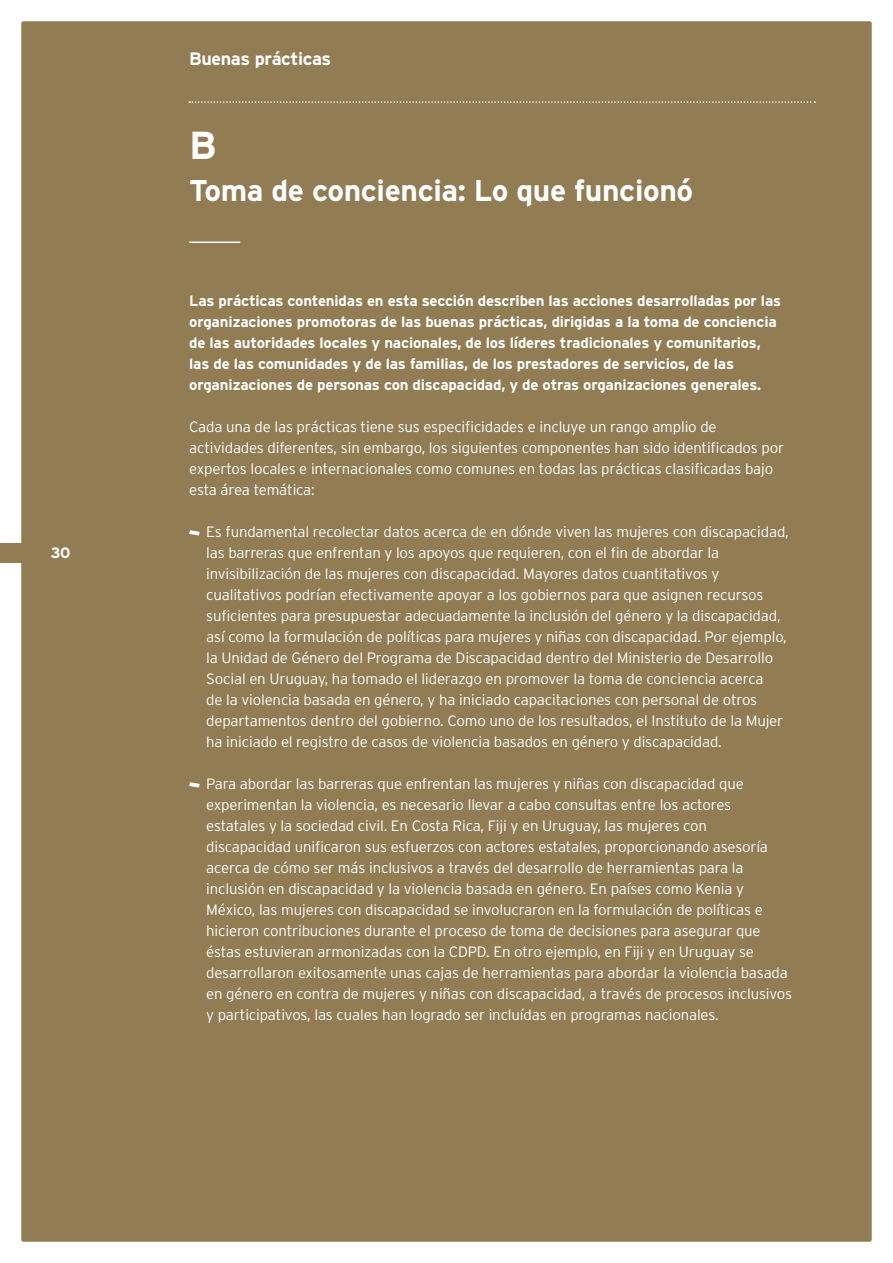
<style>
.page{position:relative;width:893px;height:1263px;background:#fff}
.page>*{position:absolute;margin:0;border:0;box-sizing:border-box;transform-origin:0 0}
.t1{font:700 39px "Interstate";color:#fff}
.t2{font:700 30px "Interstate";letter-spacing:-.01em;color:#fff}
.t3{font:700 18px "Interstate";letter-spacing:-.02em;color:#fff}
.t4{font:300 15px/21px "Interstate";letter-spacing:-.01em;color:#fff}
.t5{font:700 15px/21px "Interstate";letter-spacing:-.01em;color:#fff}
</style>
<div class="page">
<div style="left:21px;top:21px;width:851px;height:1221px;background:#917c53;border-radius:2px"></div>
<div style="left:0;top:543px;width:76px;height:19px;background:#917c53"></div>
<hr style="left:189px;top:242px;width:51px;height:1px;background:#fff">
<svg style="left:189px;top:530px;width:11px;height:6px"></svg>
<svg style="left:189px;top:782px;width:11px;height:6px"></svg>
<svg style="left:189px;top:101px;width:626px;height:2px"></svg>
<p class="t5" style="left:51px;top:542px;width:21px">30</p>
<p class="t3" style="left:189px;top:48px;width:144px">Buenas prácticas</p>
<h1 class="t1" style="left:189px;top:122px;width:29px">B</h1>
<h2 class="t2" style="left:189px;top:172px;width:505px">Toma de conciencia: Lo que funcionó</h2>
<p class="t5" style="left:189px;top:290px;width:593px">Las prácticas contenidas en esta sección describen las acciones desarrolladas por las organizaciones promotoras de las buenas prácticas, dirigidas a la toma de conciencia de las autoridades locales y nacionales, de los líderes tradicionales y comunitarios, las de las comunidades y de las familias, de los prestadores de servicios, de las organizaciones de personas con discapacidad, y de otras organizaciones generales.</p>
<p class="t4" style="left:189px;top:416px;width:596px">Cada una de las prácticas tiene sus especificidades e incluye un rango amplio de actividades diferentes, sin embargo, los siguientes componentes han sido identificados por expertos locales e internacionales como comunes en todas las prácticas clasificadas bajo esta área temática:</p>
<p class="t4" style="left:206px;top:521px;width:584px">Es fundamental recolectar datos acerca de en dónde viven las mujeres con discapacidad, las barreras que enfrentan y los apoyos que requieren, con el fin de abordar la invisibilización de las mujeres con discapacidad. Mayores datos cuantitativos y cualitativos podrían efectivamente apoyar a los gobiernos para que asignen recursos suficientes para presupuestar adecuadamente la inclusión del género y la discapacidad, así como la formulación de políticas para mujeres y niñas con discapacidad. Por ejemplo, la Unidad de Género del Programa de Discapacidad dentro del Ministerio de Desarrollo Social en Uruguay, ha tomado el liderazgo en promover la toma de conciencia acerca<br>de la violencia basada en género, y ha iniciado capacitaciones con personal de otros departamentos dentro del gobierno. Como uno de los resultados, el Instituto de la Mujer ha iniciado el registro de casos de violencia basados en género y discapacidad.</p>
<p class="t4" style="left:206px;top:773px;width:587px">Para abordar las barreras que enfrentan las mujeres y niñas con discapacidad que experimentan la violencia, es necesario llevar a cabo consultas entre los actores estatales y la sociedad civil. En Costa Rica, Fiji y en Uruguay, las mujeres con discapacidad unificaron sus esfuerzos con actores estatales, proporcionando asesoría acerca de cómo ser más inclusivos a través del desarrollo de herramientas para la inclusión en discapacidad y la violencia basada en género. En países como Kenia y México, las mujeres con discapacidad se involucraron en la formulación de políticas e hicieron contribuciones durante el proceso de toma de decisiones para asegurar que éstas estuvieran armonizadas con la CDPD. En otro ejemplo, en Fiji y en Uruguay se desarrollaron exitosamente unas cajas de herramientas para abordar la violencia basada en género en contra de mujeres y niñas con discapacidad, a través de procesos inclusivos y participativos, las cuales han logrado ser incluídas en programas nacionales.</p>
</div>
